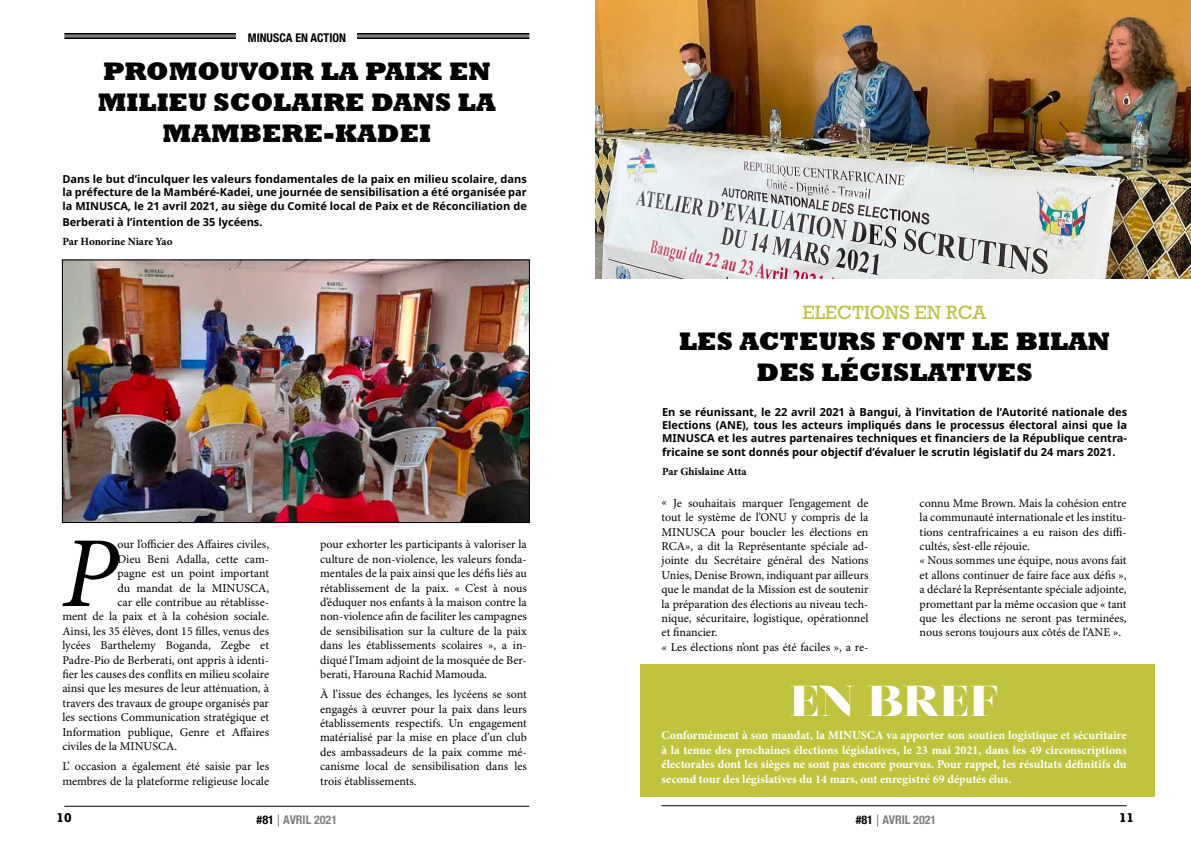
<style>
.page{position:relative;width:1191px;height:842px;background:#fff}
.page>*{position:absolute;margin:0;border:0;box-sizing:border-box;transform-origin:0 0}
.t1{font:italic 100.8px "Minion Pro";color:#000}
.t2{font:900 43px "Nouvelle Vague";letter-spacing:.035em;color:#fff}
.t3{font:800 26px/31.2px "Rockwell";color:#000;text-align:center}
.t4{font:18px "Rockwell Nova";color:#bfc33e}
.t5{font:12px/14.4px "Minion Pro";color:#000}
.t6{font:700 12px/14.4px "Minion Pro";color:#fff;text-align:justify}
.t7{font:700 condensed 12px "Helvetica Neue";color:#7e8083}
.t8{font:700 condensed 12px "Helvetica Neue";color:#000}
.t9{font:700 12px "Rockwell";color:#000}
.t10{font:700 11px/13.2px "Noto Sans";color:#000;text-align:justify}
.t11{font:700 11px "Minion Pro";letter-spacing:-.005em;color:#000}
.s1{color:#000}
.s2{font-weight:100;font-stretch:normal;color:#000}
</style>
<div class="page">
<hr style="left:64px;top:806px;width:465px;height:1px;background:#000">
<hr style="left:64px;top:33px;width:465px;height:2px;background:#000">
<hr style="left:64px;top:36px;width:465px;height:1px;background:#000">
<hr style="left:64px;top:37px;width:465px;height:2px;background:#000">
<div style="left:237px;top:26px;width:120px;height:20px;background:#fff"></div>
<img style="left:64px;top:262px;width:463px;height:259px">
<div style="left:62px;top:260px;width:467px;height:263px;border:1px solid #000"></div>
<hr style="left:661px;top:805px;width:465px;height:1px;background:#000">
<div style="left:641px;top:665px;width:514px;height:132px;background:#bfc33e"></div>
<img style="left:595px;top:0;width:596px;height:278px">
<p class="t8" style="left:248px;top:28px;width:100px">MINUSCA EN ACTION</p>
<h3 class="t3" style="left:98px;top:56px;width:399px">PROMOUVOIR LA PAIX EN<br>MILIEU SCOLAIRE DANS LA<br>MAMBERE-KADEI</h3>
<p class="t10" style="left:62px;top:172px;width:466px">Dans le but d’inculquer les valeurs fondamentales de la paix en milieu scolaire, dans la préfecture de la Mambéré-Kadei, une journée de sensibilisation a été organisée par la MINUSCA, le 21 avril 2021, au siège du Comité local de Paix et de Réconciliation de</p>
<p class="t10" style="left:62px;top:215px;width:202px">Berberati à l’intention de 35 lycéens.</p>
<p class="t11" style="left:62px;top:234px;width:112px">Par Honorine Niare Yao</p>
<h1 class="t1" style="left:62px;top:505px;width:57px">P</h1>
<p class="t5" style="left:117px;top:538px;width:153px">our l’officier des Affaires civiles,</p>
<p class="t5" style="left:117px;top:552px;width:153px">Dieu Beni Adalla, cette cam-</p>
<p class="t5" style="left:117px;top:567px;width:153px">pagne est un point important</p>
<p class="t5" style="left:117px;top:581px;width:153px">du mandat de la MINUSCA,</p>
<p class="t5" style="left:117px;top:595px;width:153px">car elle contribue au rétablisse-</p>
<p class="t5" style="left:62px;top:610px;width:208px">ment de la paix et à la cohésion sociale.</p>
<p class="t5" style="left:62px;top:624px;width:208px">Ainsi, les 35 élèves, dont 15 filles, venus des</p>
<p class="t5" style="left:62px;top:639px;width:208px">lycées Barthelemy Boganda, Zegbe et</p>
<p class="t5" style="left:62px;top:653px;width:208px">Padre-Pio de Berberati, ont appris à identi-</p>
<p class="t5" style="left:62px;top:667px;width:208px">fier les causes des conflits en milieu scolaire</p>
<p class="t5" style="left:62px;top:682px;width:208px">ainsi que les mesures de leur atténuation, à</p>
<p class="t5" style="left:62px;top:696px;width:208px">travers des travaux de groupe organisés par</p>
<p class="t5" style="left:62px;top:711px;width:208px">les sections Communication stratégique et</p>
<p class="t5" style="left:62px;top:725px;width:208px">Information publique, Genre et Affaires</p>
<p class="t5" style="left:62px;top:739px;width:116px">civiles de la MINUSCA.</p>
<p class="t5" style="left:62px;top:759px;width:208px">L’ occasion a également été saisie par les membres de la plateforme religieuse locale</p>
<p class="t5" style="left:320px;top:538px;width:208px;text-align:justify">pour exhorter les participants à valoriser la culture de non-violence, les valeurs fonda&shy;mentales de la paix ainsi que les défis liés au rétablissement de la paix. « C’est à nous d’éduquer nos enfants à la maison contre la non-violence afin de faciliter les campagnes de sensibilisation sur la culture de la paix dans les établissements scolaires », a in&shy;diqué l’Imam adjoint de la mosquée de Ber&shy;berati, Harouna Rachid Mamouda.</p>
<p class="t5" style="left:320px;top:687px;width:208px;text-align:justify">À l’issue des échanges, les lycéens se sont engagés à œuvrer pour la paix dans leurs établissements respectifs. Un engagement matérialisé par la mise en place d’un club des ambassadeurs de la paix comme mé&shy;canisme local de sensibilisation dans les trois établissements.</p>
<p class="t9" style="left:57px;top:810px;width:17px">10</p>
<p class="t7" style="left:257px;top:809px;width:82px"><span class="s1">#81</span> <span class="s2">|</span> AVRIL 2021</p>
<h3 class="t4" style="left:802px;top:301px;width:185px">ELECTIONS EN RCA</h3>
<h3 class="t3" style="left:679px;top:326px;width:432px">LES ACTEURS FONT LE BILAN<br>DES LÉGISLATIVES</h3>
<p class="t10" style="left:662px;top:405px;width:466px">En se réunissant, le 22 avril 2021 à Bangui, à l’invitation de l’Autorité nationale des Elections (ANE), tous les acteurs impliqués dans le processus électoral ainsi que la MINUSCA et les autres partenaires techniques et financiers de la République centra-</p>
<p class="t10" style="left:662px;top:446px;width:455px">fricaine se sont donnés pour objectif d’évaluer le scrutin législatif du 24 mars 2021.</p>
<p class="t11" style="left:662px;top:464px;width:86px">Par Ghislaine Atta</p>
<p class="t5" style="left:661px;top:496px;width:208px">« Je souhaitais marquer l’engagement de tout le système de l’ONU y compris de la MINUSCA pour boucler les élections en RCA», a dit la Représentante spéciale ad&shy;jointe du Secrétaire général des Nations Unies, Denise Brown, indiquant par ailleurs que le mandat de la Mission est de soutenir la préparation des élections au niveau tech&shy;nique, sécuritaire, logistique, opérationnel et financier.<br>« Les élections n’ont pas été faciles », a re-</p>
<p class="t5" style="left:919px;top:496px;width:208px">connu Mme Brown. Mais la cohésion entre la communauté internationale et les institu&shy;tions centrafricaines a eu raison des diffi&shy;cultés, s’est-elle réjouie.<br>« Nous sommes une équipe, nous avons fait et allons continuer de faire face aux défis », a déclaré la Représentante spéciale adjointe, promettant par la même occasion que « tant que les élections ne seront pas terminées, nous serons toujours aux côtés de l’ANE ».</p>
<h2 class="t2" style="left:790px;top:678px;width:208px">EN BREF</h2>
<p class="t6" style="left:661px;top:728px;width:466px">Conformément à son mandat, la MINUSCA va apporter son soutien logistique et sécuritaire à la tenue des prochaines élections législatives, le 23 mai 2021, dans les 49 circonscriptions électorales dont les sièges ne sont pas encore pourvus. Pour rappel, les résultats définitifs du second tour des législatives du 14 mars, ont enregistré 69 députés élus.</p>
<p class="t7" style="left:855px;top:809px;width:82px"><span class="s1">#81</span> <span class="s2">|</span> AVRIL 2021</p>
<p class="t9" style="left:1119px;top:810px;width:17px">11</p>
</div>
